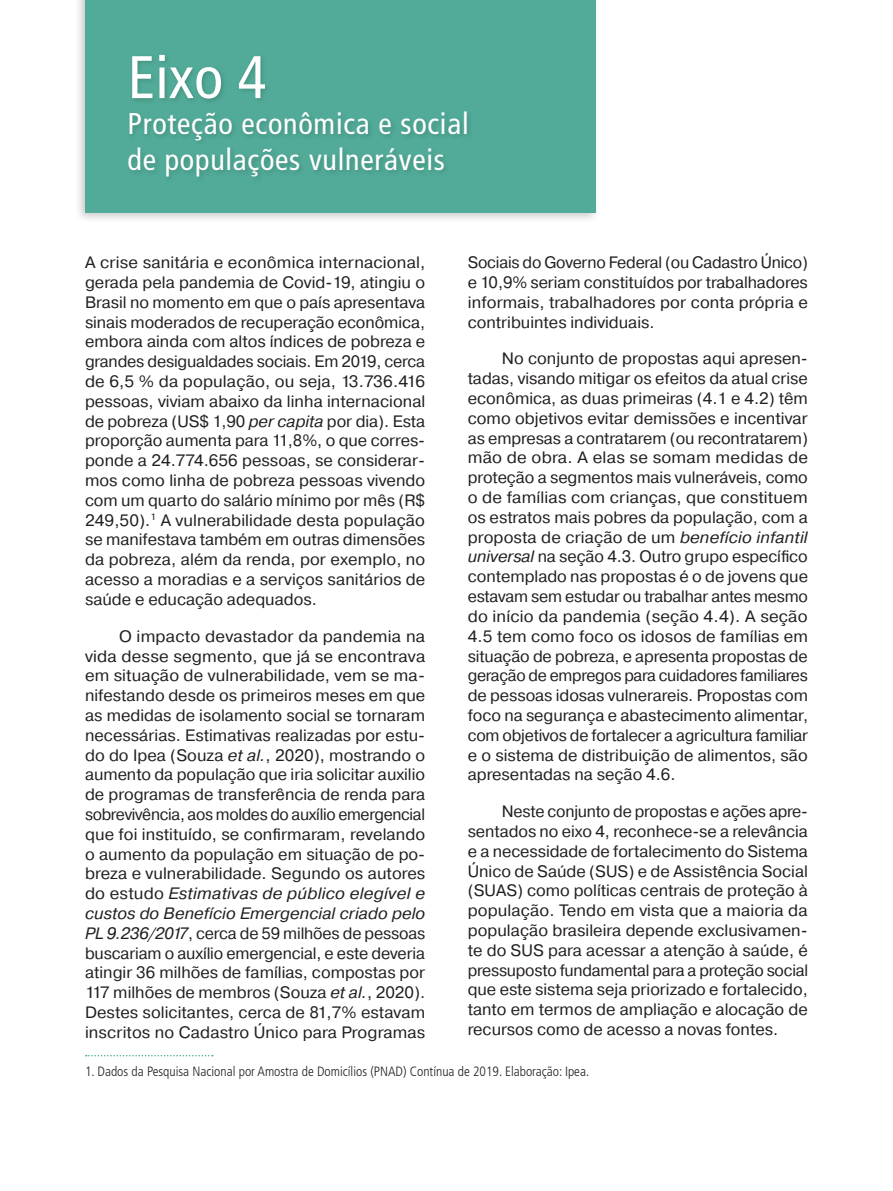
<style>
.page{position:relative;width:893px;height:1191px;background:#fff}
.page>*{position:absolute;margin:0;border:0;box-sizing:border-box;transform-origin:0 0}
.t1{font:condensed 60px "Frutiger LT Pro";color:#fff}
.t2{font:condensed 30px/36px "Frutiger LT Pro";letter-spacing:.025em;color:#fff}
.t3{font:16.5px/19.8px "Pragmatica";color:#231f20;text-align:justify}
.t4{font:300 condensed 13.5px "Frutiger LT Pro";color:#231f20}
.s1{font-style:italic}
</style>
<div class="page">
<div style="left:74px;top:0;width:526px;height:224px;background:#231f20;opacity:.25"></div>
<div style="left:85px;top:0;width:510px;height:213px;background:#51ab98"></div>
<div style="left:126px;top:53px;width:347px;height:130px;background:#231f20;opacity:.2"></div>
<svg style="left:86px;top:1055px;width:127px;height:1px"></svg>
<h1 class="t1" style="left:128px;top:42px;width:140px">Eixo 4</h1>
<h2 class="t2" style="left:128px;top:106px;width:343px">Proteção econômica e social de populações vulneráveis</h2>
<p class="t3" style="left:468px;top:253px;width:342px">Sociais do Governo Federal (ou Cadastro Único) e 10,9% seriam constituídos por trabalhadores informais, trabalhadores por conta própria e contribuintes individuais.</p>
<p class="t3" style="left:468px;top:349px;width:342px;text-indent:34px">No conjunto de propostas aqui apresen&shy;tadas, visando mitigar os efeitos da atual crise econômica, as duas primeiras (4.1 e 4.2) têm como objetivos evitar demissões e incentivar as empresas a contratarem (ou recontratarem) mão de obra. A elas se somam medidas de proteção a segmentos mais vulneráveis, como o de famílias com crianças, que constituem os estratos mais pobres da população, com a proposta de criação de um <span class="s1">benefício infantil universal</span> na seção 4.3. Outro grupo específico contemplado nas propostas é o de jovens que estavam sem estudar ou trabalhar antes mesmo do início da pandemia (seção 4.4). A seção 4.5 tem como foco os idosos de famílias em situação de pobreza, e apresenta propostas de geração de empregos para cuidadores familiares de pessoas idosas vulnerareis. Propostas com foco na segurança e abastecimento alimentar, com objetivos de fortalecer a agricultura familiar e o sistema de distribuição de alimentos, são apresentadas na seção 4.6.</p>
<p class="t3" style="left:468px;top:802px;width:342px;text-indent:34px">Neste conjunto de propostas e ações apre&shy;sentados no eixo 4, reconhece-se a relevância e a necessidade de fortalecimento do Sistema Único de Saúde (SUS) e de Assistência Social (SUAS) como políticas centrais de proteção à população. Tendo em vista que a maioria da população brasileira depende exclusivamen&shy;te do SUS para acessar a atenção à saúde, é pressuposto fundamental para a proteção social que este sistema seja priorizado e fortalecido, tanto em termos de ampliação e alocação de recursos como de acesso a novas fontes.</p>
<p class="t3" style="left:85px;top:253px;width:342px">A crise sanitária e econômica internacional, gerada pela pandemia de Covid-19, atingiu o Brasil no momento em que o país apresentava sinais moderados de recuperação econômica, embora ainda com altos índices de pobreza e grandes desigualdades sociais. Em 2019, cerca de 6,5 % da população, ou seja, 13.736.416 pessoas, viviam abaixo da linha internacional de pobreza (US$ 1,90 <span class="s1">per capita</span> por dia). Esta proporção aumenta para 11,8%, o que corres&shy;ponde a 24.774.656 pessoas, se considerar&shy;mos como linha de pobreza pessoas vivendo com um quarto do salário mínimo por mês (R$ 249,50).<sup>1</sup> A vulnerabilidade desta população se manifestava também em outras dimensões da pobreza, além da renda, por exemplo, no acesso a moradias e a serviços sanitários de saúde e educação adequados.</p>
<p class="t3" style="left:85px;top:626px;width:342px;text-indent:34px">O impacto devastador da pandemia na vida desse segmento, que já se encontrava em situação de vulnerabilidade, vem se ma&shy;nifestando desde os primeiros meses em que as medidas de isolamento social se tornaram necessárias. Estimativas realizadas por estu&shy;do do Ipea (Souza <span class="s1">et al.</span>, 2020), mostrando o aumento da população que iria solicitar auxilio de programas de transferência de renda para sobrevivência, aos moldes do auxílio emergencial que foi instituído, se confirmaram, revelando o aumento da população em situação de po&shy;breza e vulnerabilidade. Segundo os autores do estudo <span class="s1">Estimativas de público elegível e custos do Benefício Emergencial criado pelo PL 9.236/2017</span>, cerca de 59 milhões de pessoas buscariam o auxílio emergencial, e este deveria atingir 36 milhões de famílias, compostas por 117 milhões de membros (Souza <span class="s1">et al.</span>, 2020).<br>Destes solicitantes, cerca de 81,7% estavam inscritos no Cadastro Único para Programas</p>
<p class="t4" style="left:85px;top:1063px;width:506px">1. Dados da Pesquisa Nacional por Amostra de Domicílios (PNAD) Contínua de 2019. Elaboração: Ipea.</p>
</div>
